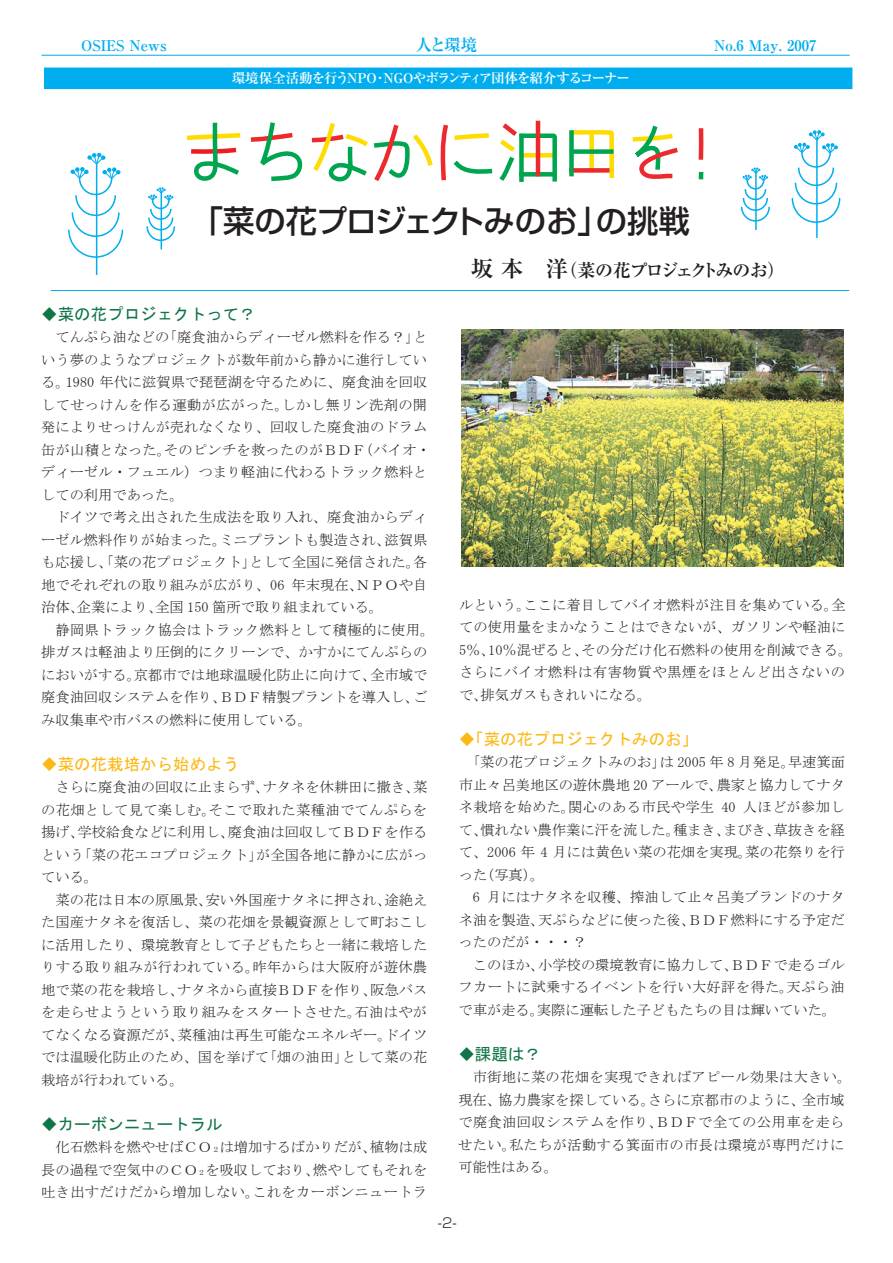
<style>
.page{position:relative;width:893px;height:1263px;background:#fff}
.page>*{position:absolute;margin:0;border:0;box-sizing:border-box;transform-origin:0 0}
.t1{font:500 31.35px "Shin Go Pro";letter-spacing:-.035em;color:#231f20}
.t2{font:700 18px "Ryumin Pro";letter-spacing:-.115em;color:#231f20}
.t3{font:16.5px "MS Gothic";color:#107546}
.t4{font:16.5px "MS Gothic";color:#fcb814}
.t5{font:700 16.5px "Ryumin Pro";color:#00aeef}
.t6{font:700 14.7px "Ryumin Pro";color:#00aeef}
.t7{font:14.25px/22.5px "MS Mincho";color:#231f20}
.t8{font:14.25px/22.5px "MS Mincho";letter-spacing:.025em;color:#231f20}
.t9{font:700 13.5px "Ryumin Pro";letter-spacing:-.085em;color:#fff}
.t10{font:300 13.5px "Shin Go Pro";color:#231f20}
.s1{font-size:22.5px}
.s2{font-size:7.5px}
</style>
<div class="page">
<svg style="left:41px;top:54px;width:809px;height:2px;background:#7fd5f6"></svg>
<div style="left:44px;top:68px;width:808px;height:21px;background:#00aeef"></div>
<svg style="left:50px;top:120px;width:800px;height:171px"></svg>
<img style="left:461px;top:330px;width:382px;height:237px">
<p class="t6" style="left:81px;top:34px;width:87px">OSIES News</p>
<p class="t5" style="left:415px;top:32px;width:63px">人と環境</p>
<p class="t6" style="left:714px;top:34px;width:104px">No.6 May. 2007</p>
<p class="t9" style="left:232px;top:67px;width:400px">環境保全活動を行うNPO･NGOやボランティア団体を紹介するコーナー</p>
<h1 class="t1" style="left:192px;top:196px;width:499px">「菜の花プロジェクトみのお」の挑戦</h1>
<p class="t2" style="left:471px;top:256px;width:316px"><span class="s1">坂 本 洋</span>（菜の花プロジェクトみのお）</p>
<p class="t3" style="left:41px;top:306px;width:216px">◆菜の花プロジェクトって？</p>
<p class="t7" style="left:41px;top:326px;width:395px">　てんぷら油などの「廃食油からディーゼル燃料を作る？」という夢のようなプロジェクトが数年前から静かに進行している。1980 年代に滋賀県で琵琶湖を守るために、廃食油を回収してせっけんを作る運動が広がった。しかし無リン洗剤の開発によりせっけんが売れなくなり、回収した廃食油のドラム缶が山積となった。そのピンチを救ったのがＢＤＦ（バイオ・ディーゼル・フュエル）つまり軽油に代わるトラック燃料としての利用であった。<br>　ドイツで考え出された生成法を取り入れ、廃食油からディーゼル燃料作りが始まった。ミニプラントも製造され、滋賀県も応援し、「菜の花プロジェクト」として全国に発信された。各地でそれぞれの取り組みが広がり、06 年末現在、ＮＰＯや自治体、企業により、全国 150 箇所で取り組まれている。<br>　静岡県トラック協会はトラック燃料として積極的に使用。排ガスは軽油より圧倒的にクリーンで、かすかにてんぷらのにおいがする。京都市では地球温暖化防止に向けて、全市域で廃食油回収システムを作り、ＢＤＦ精製プラントを導入し、ごみ収集車や市バスの燃料に使用している。</p>
<p class="t4" style="left:41px;top:756px;width:199px">◆菜の花栽培から始めよう</p>
<p class="t7" style="left:41px;top:776px;width:388px">　さらに廃食油の回収に止まらず、ナタネを休耕田に撒き、菜の花畑として見て楽しむ。そこで取れた菜種油でてんぷらを揚げ、学校給食などに利用し、廃食油は回収してＢＤＦを作るという「菜の花エコプロジェクト」が全国各地に静かに広がっている。<br>　菜の花は日本の原風景、安い外国産ナタネに押され、途絶えた国産ナタネを復活し、菜の花畑を景観資源として町おこしに活用したり、環境教育として子どもたちと一緒に栽培したりする取り組みが行われている。昨年からは大阪府が遊休農地で菜の花を栽培し、ナタネから直接ＢＤＦを作り、阪急バスを走らせようという取り組みをスタートさせた。石油はやがてなくなる資源だが、菜種油は再生可能なエネルギー。ドイツでは温暖化防止のため、国を挙げて「畑の油田」として菜の花栽培が行われている。</p>
<p class="t3" style="left:41px;top:1116px;width:183px">◆カーボンニュートラル</p>
<p class="t7" style="left:41px;top:1136px;width:388px;text-align:justify">　化石燃料を燃やせばＣＯ<span class="s2">２</span>は増加するばかりだが、植物は成長の過程で空気中のＣＯ<span class="s2">２</span>を吸収しており、燃やしてもそれを吐き出すだけだから増加しない。これをカーボンニュートラ</p>
<p class="t7" style="left:459px;top:593px;width:395px">ルという。ここに着目してバイオ燃料が注目を集めている。全ての使用量をまかなうことはできないが、ガソリンや軽油に<br>5％、10％混ぜると、その分だけ化石燃料の使用を削減できる。さらにバイオ燃料は有害物質や黒煙をほとんど出さないので、排気ガスもきれいになる。</p>
<p class="t4" style="left:459px;top:730px;width:241px">◆「菜の花プロジェクトみのお」</p>
<p class="t7" style="left:458px;top:751px;width:388px">　「菜の花プロジェクトみのお」は 2005 年 8 月発足。早速箕面市止々呂美地区の遊休農地 20 アールで、農家と協力してナタネ栽培を始めた。関心のある市民や学生 40 人ほどが参加して、慣れない農作業に汗を流した。種まき、まびき、草抜きを経て、2006 年 4 月には黄色い菜の花畑を実現。菜の花祭りを行った（写真）。<br>　6 月にはナタネを収穫、搾油して止々呂美ブランドのナタネ油を製造、天ぷらなどに使った後、ＢＤＦ燃料にする予定だったのだが・・・？<br>　このほか、小学校の環境教育に協力して、ＢＤＦで走るゴルフカートに試乗するイベントを行い大好評を得た。天ぷら油で車が走る。実際に運転した子どもたちの目は輝いていた。</p>
<p class="t3" style="left:458px;top:1045px;width:84px">◆課題は？</p>
<p class="t8" style="left:458px;top:1066px;width:395px">　市街地に菜の花畑を実現できればアピール効果は大きい。現在、協力農家を探している。さらに京都市のように、全市域で廃食油回収システムを作り、ＢＤＦで全ての公用車を走らせたい。私たちが活動する箕面市の市長は環境が専門だけに可能性はある。</p>
<p class="t10" style="left:438px;top:1211px;width:20px">-2-</p>
</div>
